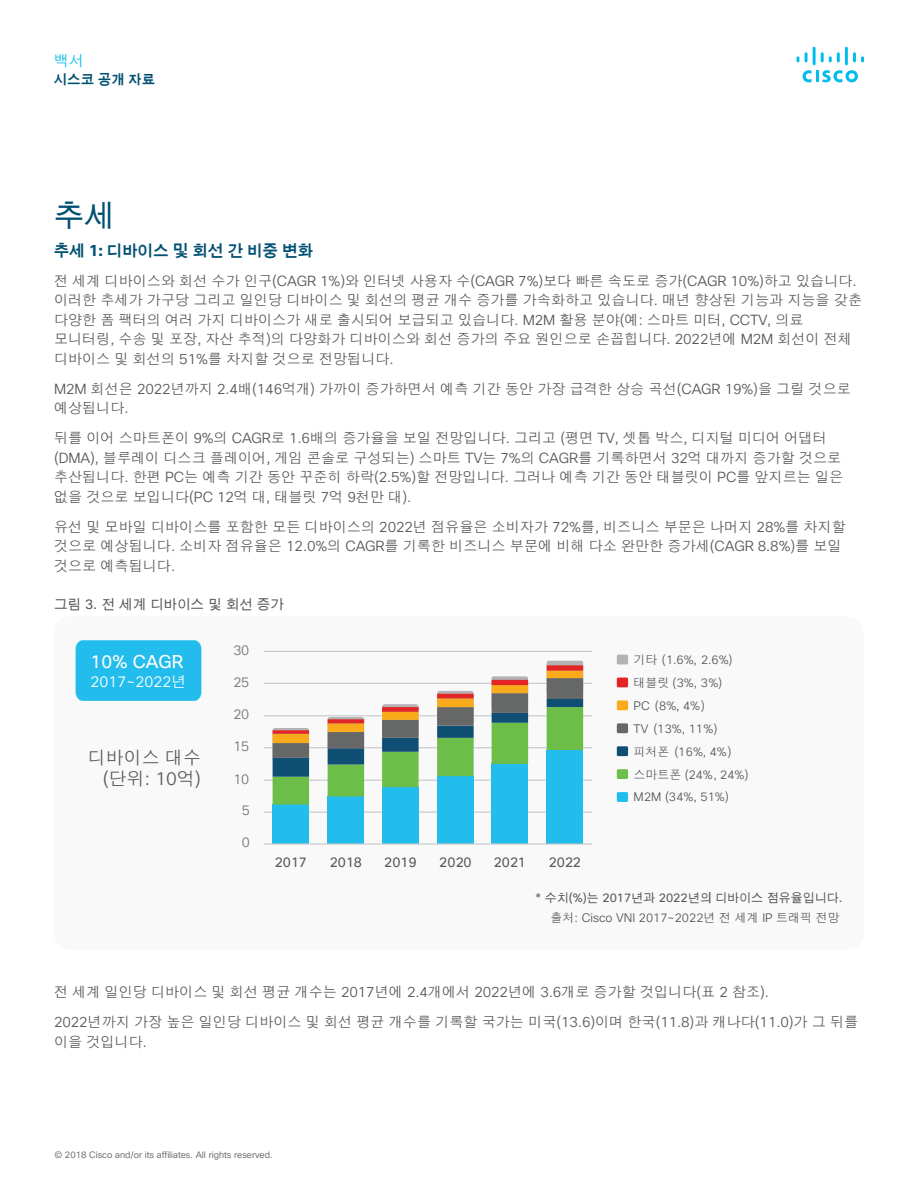
<style>
.page{position:relative;width:918px;height:1188px;background:#fff}
.page>*{position:absolute;margin:0;border:0;box-sizing:border-box;transform-origin:0 0}
.t1{font:30px "Cisco Sans KOR";color:#005073}
.t2{font:18px/21.6px "Cisco Sans KOR Light";color:#58595b;text-align:right}
.t3{font:18px "Cisco Sans KOR";color:#fff}
.t4{font:15.75px "Cisco Sans KOR Bold";letter-spacing:-.01em;color:#005073}
.t5{font:15px "Cisco Sans KOR Light";color:#fff}
.t6{font:15px "Cisco Sans KOR Light";color:#01bcec}
.t7{font:14.25px/19.5px "Cisco Sans KOR Light";letter-spacing:-.01em;color:#57585a}
.t8{font:13.5px "Cisco Sans KOR";letter-spacing:.005em;color:#58595b}
.t9{font:13.5px "Cisco Sans KOR";color:#57585a}
.t10{font:13.5px "Cisco Sans KOR Light";letter-spacing:-.015em;color:#737373}
.t11{font:13.5px "Cisco Sans KOR Bold";color:#005073}
.t12{font:12px/23px "Cisco Sans KOR Light";color:#58595b}
.t13{font:12px "Cisco Sans KOR Light";color:#57585a}
.t14{font:12px "Cisco Sans KOR";color:#58595b}
.t15{font:9px "Cisco Sans KOR Light";color:#57585a}
</style>
<div class="page">
<svg style="left:803px;top:70px;width:55px;height:12px"></svg>
<svg style="left:797px;top:56px;width:2px;height:6px"></svg>
<svg style="left:805px;top:52px;width:3px;height:10px"></svg>
<hr style="left:813px;top:47px;width:3px;height:18px;background:#01bcec">
<svg style="left:821px;top:52px;width:19px;height:10px"></svg>
<hr style="left:845px;top:47px;width:3px;height:18px;background:#01bcec">
<svg style="left:853px;top:52px;width:11px;height:10px"></svg>
<div style="left:54px;top:616px;width:810px;height:334px;background:#f9f9f9;border-radius:18px"></div>
<div style="left:617px;top:655px;width:11px;height:9px;background:#b3b3b3;border-radius:2px"></div>
<div style="left:617px;top:678px;width:11px;height:9px;background:#e42525;border-radius:2px"></div>
<div style="left:617px;top:700px;width:11px;height:10px;background:#faaa1b;border-radius:2px"></div>
<div style="left:617px;top:723px;width:11px;height:10px;background:#666767;border-radius:2px"></div>
<div style="left:617px;top:746px;width:11px;height:10px;background:#0f4f73;border-radius:2px"></div>
<div style="left:617px;top:769px;width:11px;height:10px;background:#6ebe4a;border-radius:2px"></div>
<div style="left:617px;top:792px;width:11px;height:10px;background:#22bdec;border-radius:2px"></div>
<div style="left:547px;top:661px;width:36px;height:32px;background:#b3b3b3;border-radius:2px"></div>
<div style="left:76px;top:640px;width:125px;height:61px;background:#22bdec"></div>
<hr style="left:264px;top:812px;width:328px;height:1px;background:#c7c8ca">
<hr style="left:264px;top:780px;width:328px;height:1px;background:#c7c8ca">
<hr style="left:264px;top:747px;width:328px;height:1px;background:#c7c8ca">
<hr style="left:264px;top:715px;width:328px;height:1px;background:#c7c8ca">
<hr style="left:264px;top:683px;width:328px;height:1px;background:#c7c8ca">
<hr style="left:264px;top:651px;width:328px;height:1px;background:#c7c8ca">
<div style="left:273px;top:805px;width:36px;height:39px;background:#22bdec"></div>
<div style="left:328px;top:796px;width:36px;height:48px;background:#22bdec"></div>
<div style="left:382px;top:787px;width:37px;height:57px;background:#22bdec"></div>
<div style="left:437px;top:776px;width:37px;height:68px;background:#22bdec"></div>
<div style="left:492px;top:764px;width:36px;height:80px;background:#22bdec"></div>
<div style="left:547px;top:750px;width:36px;height:94px;background:#22bdec"></div>
<svg style="left:273px;top:665px;width:310px;height:140px"></svg>
<hr style="left:264px;top:843px;width:328px;height:2px;background:#c7c8ca">
<p class="t6" style="left:54px;top:51px;width:31px">백서</p>
<p class="t11" style="left:54px;top:70px;width:103px">시스코 공개 자료</p>
<h1 class="t1" style="left:54px;top:195px;width:61px">추세</h1>
<p class="t4" style="left:54px;top:240px;width:261px">추세 1: 디바이스 및 회선 간 비중 변화</p>
<p class="t7" style="left:54px;top:271px;width:810px">전 세계 디바이스와 회선 수가 인구(CAGR 1%)와 인터넷 사용자 수(CAGR 7%)보다 빠른 속도로 증가(CAGR 10%)하고 있습니다. 이러한 추세가 가구당 그리고 일인당 디바이스 및 회선의 평균 개수 증가를 가속화하고 있습니다. 매년 향상된 기능과 지능을 갖춘 다양한 폼 팩터의 여러 가지 디바이스가 새로 출시되어 보급되고 있습니다. M2M 활용 분야(예: 스마트 미터, CCTV, 의료 모니터링, 수송 및 포장, 자산 추적)의 다양화가 디바이스와 회선 증가의 주요 원인으로 손꼽힙니다. 2022년에 M2M 회선이 전체 디바이스 및 회선의 51%를 차지할 것으로 전망됩니다.</p>
<p class="t7" style="left:54px;top:379px;width:799px">M2M 회선은 2022년까지 2.4배(146억개) 가까이 증가하면서 예측 기간 동안 가장 급격한 상승 곡선(CAGR 19%)을 그릴 것으로 예상됩니다.</p>
<p class="t7" style="left:54px;top:428px;width:791px">뒤를 이어 스마트폰이 9%의 CAGR로 1.6배의 증가율을 보일 전망입니다. 그리고 (평면 TV, 셋톱 박스, 디지털 미디어 어댑터 (DMA), 블루레이 디스크 플레이어, 게임 콘솔로 구성되는) 스마트 TV는 7%의 CAGR를 기록하면서 32억 대까지 증가할 것으로 추산됩니다. 한편 PC는 예측 기간 동안 꾸준히 하락(2.5%)할 전망입니다. 그러나 예측 기간 동안 태블릿이 PC를 앞지르는 일은 없을 것으로 보입니다(PC 12억 대, 태블릿 7억 9천만 대).</p>
<p class="t7" style="left:54px;top:517px;width:793px">유선 및 모바일 디바이스를 포함한 모든 디바이스의 2022년 점유율은 소비자가 72%를, 비즈니스 부문은 나머지 28%를 차지할 것으로 예상됩니다. 소비자 점유율은 12.0%의 CAGR를 기록한 비즈니스 부문에 비해 다소 완만한 증가세(CAGR 8.8%)를 보일 것으로 예측됩니다.</p>
<p class="t9" style="left:54px;top:595px;width:231px">그림 3. 전 세계 디바이스 및 회선 증가</p>
<p class="t3" style="left:91px;top:650px;width:94px">10% CAGR</p>
<p class="t5" style="left:91px;top:672px;width:97px">2017~2022년</p>
<p class="t2" style="left:88px;top:747px;width:115px">디바이스 대수 (단위: 10억)</p>
<p class="t10" style="left:233px;top:641px;width:17px">30</p>
<p class="t10" style="left:233px;top:673px;width:17px">25</p>
<p class="t10" style="left:233px;top:706px;width:17px">20</p>
<p class="t10" style="left:233px;top:738px;width:17px">15</p>
<p class="t10" style="left:233px;top:770px;width:17px">10</p>
<p class="t10" style="left:242px;top:802px;width:10px">5</p>
<p class="t10" style="left:242px;top:834px;width:10px">0</p>
<p class="t8" style="left:275px;top:853px;width:34px">2017</p>
<p class="t8" style="left:330px;top:853px;width:34px">2018</p>
<p class="t8" style="left:384px;top:853px;width:34px">2019</p>
<p class="t8" style="left:439px;top:853px;width:34px">2020</p>
<p class="t8" style="left:494px;top:853px;width:34px">2021</p>
<p class="t8" style="left:549px;top:853px;width:34px">2022</p>
<p class="t12" style="left:634px;top:648px;width:116px">기타 (1.6%, 2.6%) 태블릿 (3%, 3%)<br>PC (8%, 4%)<br>TV (13%, 11%) 피처폰 (16%, 4%) 스마트폰 (24%, 24%)<br>M2M (34%, 51%)</p>
<p class="t14" style="left:535px;top:890px;width:308px">* 수치(%)는 2017년과 2022년의 디바이스 점유율입니다.</p>
<p class="t13" style="left:551px;top:910px;width:291px">출처: Cisco VNI 2017~2022년 전 세계 IP 트래픽 전망</p>
<p class="t7" style="left:54px;top:977px;width:806px;line-height:30px">전 세계 일인당 디바이스 및 회선 평균 개수는 2017년에 2.4개에서 2022년에 3.6개로 증가할 것입니다(표 2 참조).<br>2022년까지 가장 높은 일인당 디바이스 및 회선 평균 개수를 기록할 국가는 미국(13.6)이며 한국(11.8)과 캐나다(11.0)가 그 뒤를</p>
<p class="t7" style="left:54px;top:1032px;width:94px">이을 것입니다.</p>
<p class="t15" style="left:54px;top:1149px;width:220px">© 2018 Cisco and/or its affiliates. All rights reserved.</p>
</div>
